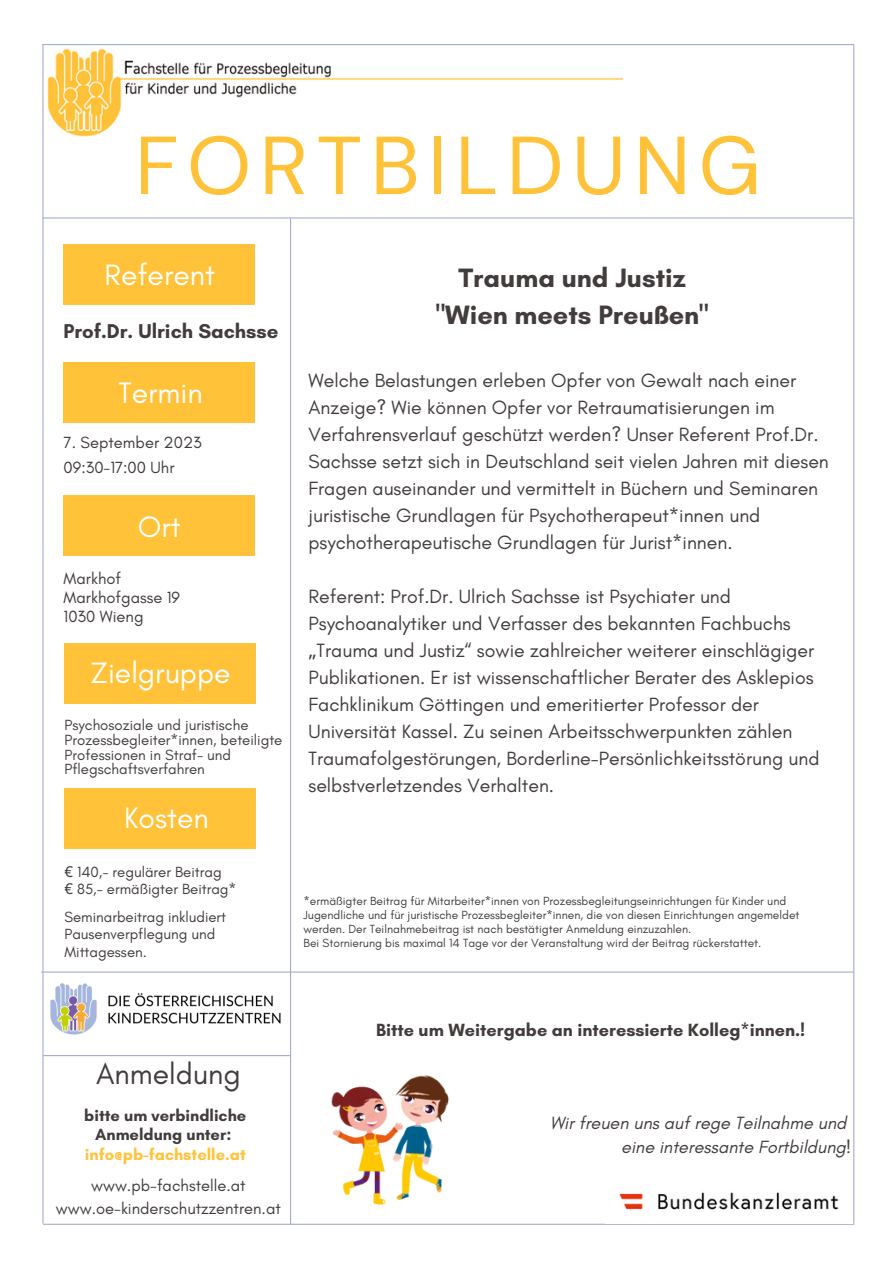
<style>
.page{position:relative;width:894px;height:1264px;background:#fff}
.page>*{position:absolute;margin:0;border:0;box-sizing:border-box;transform-origin:0 0}
.t1{font:82.05px "DM Sans";letter-spacing:.1em;color:#ffc239}
.t2{font:30px "Glacial Indifference";color:#fff}
.t3{font:30px "Glacial Indifference";color:#423c3c}
.t4{font:700 27px/37.2px "Glacial Indifference";color:#423c3c;text-align:center}
.t5{font:700 20.4px "Glacial Indifference";color:#423c3c}
.t6{font:19.5px/27px "Glacial Indifference";color:#423c3c}
.t7{font:italic 18px/24.8px "Glacial Indifference";color:#423c3c;text-align:right}
.t8{font:700 18px "Glacial Indifference";color:#423c3c}
.t9{font:16.5px/19.2px "Glacial Indifference";color:#423c3c}
.t10{font:700 16.5px/19.2px "Glacial Indifference";color:#423c3c;text-align:center}
.t11{font:700 16.5px "Glacial Indifference";color:#ffc239}
.t12{font:15px/17.2px "Glacial Indifference";color:#423c3c}
.t13{font:12px/14px "Glacial Indifference";color:#423c3c}
.s1{font-family:"Noto Sans"}
</style>
<div class="page">
<hr style="left:42px;top:44px;width:812px;height:1px;background:#a6accf">
<hr style="left:42px;top:45px;width:2px;height:1178px;background:#a6accf">
<hr style="left:853px;top:45px;width:1px;height:1178px;background:#a6accf">
<hr style="left:43px;top:1223px;width:811px;height:1px;background:#a6accf">
<hr style="left:42px;top:217px;width:810px;height:1px;background:#a6accf">
<div style="left:63px;top:245px;width:192px;height:60px;background:#ffc239"></div>
<hr style="left:290px;top:218px;width:1px;height:1006px;background:#a6accf">
<div style="left:64px;top:363px;width:191px;height:60px;background:#ffc239"></div>
<div style="left:63px;top:495px;width:191px;height:60px;background:#ffc239"></div>
<div style="left:64px;top:788px;width:192px;height:60px;background:#ffc239"></div>
<img style="left:50px;top:983px;width:231px;height:52px">
<img style="left:331px;top:1074px;width:118px;height:131px">
<img style="left:48px;top:49px;width:574px;height:88px">
<img style="left:619px;top:1192px;width:220px;height:18px">
<hr style="left:43px;top:1055px;width:247px;height:1px;background:#a6accf">
<div style="left:64px;top:643px;width:192px;height:60px;background:#ffc239"></div>
<hr style="left:41px;top:971px;width:812px;height:1px;background:#a6accf">
<h1 class="t1" style="left:135px;top:113px;width:627px">FORTBILDUNG</h1>
<h2 class="t2" style="left:105px;top:256px;width:112px">Referent</h2>
<p class="t5" style="left:63px;top:318px;width:216px">Prof.Dr. Ulrich Sachsse</p>
<h2 class="t2" style="left:118px;top:374px;width:86px">Termin</h2>
<p class="t9" style="left:64px;top:430px;width:139px;line-height:24.6px">7. September 2023<br>09:30-17:00 Uhr</p>
<h2 class="t2" style="left:138px;top:508px;width:44px">Ort</h2>
<p class="t9" style="left:64px;top:568px;width:118px">Markhof<br>Markhofgasse 19<br>1030 Wieng</p>
<h2 class="t2" style="left:91px;top:654px;width:141px">Zielgruppe</h2>
<p class="t12" style="left:64px;top:718px;width:219px;line-height:14.7px">Psychosoziale und juristische<br>Prozessbegleiter*innen, beteiligte<br>Professionen in Straf- und<br>Pflegschaftsverfahren</p>
<h2 class="t2" style="left:124px;top:799px;width:86px">Kosten</h2>
<p class="t12" style="left:64px;top:863px;width:173px"><span class="s1">€</span> 140,- regulärer Beitrag<br><span class="s1">€</span> 85,- ermäßigter Beitrag*</p>
<p class="t12" style="left:64px;top:908px;width:163px">Seminarbeitrag inkludiert<br>Pausenverpflegung und<br>Mittagessen.</p>
<h3 class="t4" style="left:435px;top:259px;width:274px">Trauma und Justiz "Wien meets Preußen"</h3>
<p class="t6" style="left:308px;top:366px;width:521px">Welche Belastungen erleben Opfer von Gewalt nach einer Anzeige? Wie können Opfer vor Retraumatisierungen im Verfahrensverlauf geschützt werden? Unser Referent Prof.Dr.<br>Sachsse setzt sich in Deutschland seit vielen Jahren mit diesen Fragen auseinander und vermittelt in Büchern und Seminaren juristische Grundlagen für Psychotherapeut*innen und psychotherapeutische Grundlagen für Jurist*innen.</p>
<p class="t6" style="left:308px;top:582px;width:512px">Referent: Prof.Dr. Ulrich Sachsse ist Psychiater und Psychoanalytiker und Verfasser des bekannten Fachbuchs <span class="s1">„</span>Trauma und Justiz“ sowie zahlreicher weiterer einschlägiger Publikationen. Er ist wissenschaftlicher Berater des Asklepios Fachklinikum Göttingen und emeritierter Professor der Universität Kassel. Zu seinen Arbeitsschwerpunkten zählen Traumafolgestörungen, Borderline-Persönlichkeitsstörung und selbstverletzendes Verhalten.</p>
<p class="t13" style="left:303px;top:893px;width:497px">*ermäßigter Beitrag für Mitarbeiter*innen von Prozessbegleitungseinrichtungen für Kinder und Jugendliche und für juristische Prozessbegleiter*innen, die von diesen Einrichtungen angemeldet werden. Der Teilnahmebeitrag ist nach bestätigter Anmeldung einzuzahlen.<br>Bei Stornierung bis maximal 14 Tage vor der Veranstaltung wird der Beitrag rückerstattet.</p>
<h2 class="t3" style="left:96px;top:1055px;width:146px">Anmeldung</h2>
<p class="t10" style="left:84px;top:1105px;width:163px">bitte um verbindliche<br>Anmeldung unter:</p>
<p class="t11" style="left:85px;top:1143px;width:162px">info@pb-fachstelle.at</p>
<p class="t9" style="left:56px;top:1173px;width:226px;line-height:22.5px;text-align:center">www.pb-fachstelle.at www.oe-kinderschutzzentren.at</p>
<p class="t8" style="left:376px;top:1019px;width:430px">Bitte um Weitergabe an interessierte Kolleg*innen.!</p>
<p class="t7" style="left:550px;top:1109px;width:302px">Wir freuen uns auf rege Teilnahme und eine interessante Fortbildung!</p>
</div>
